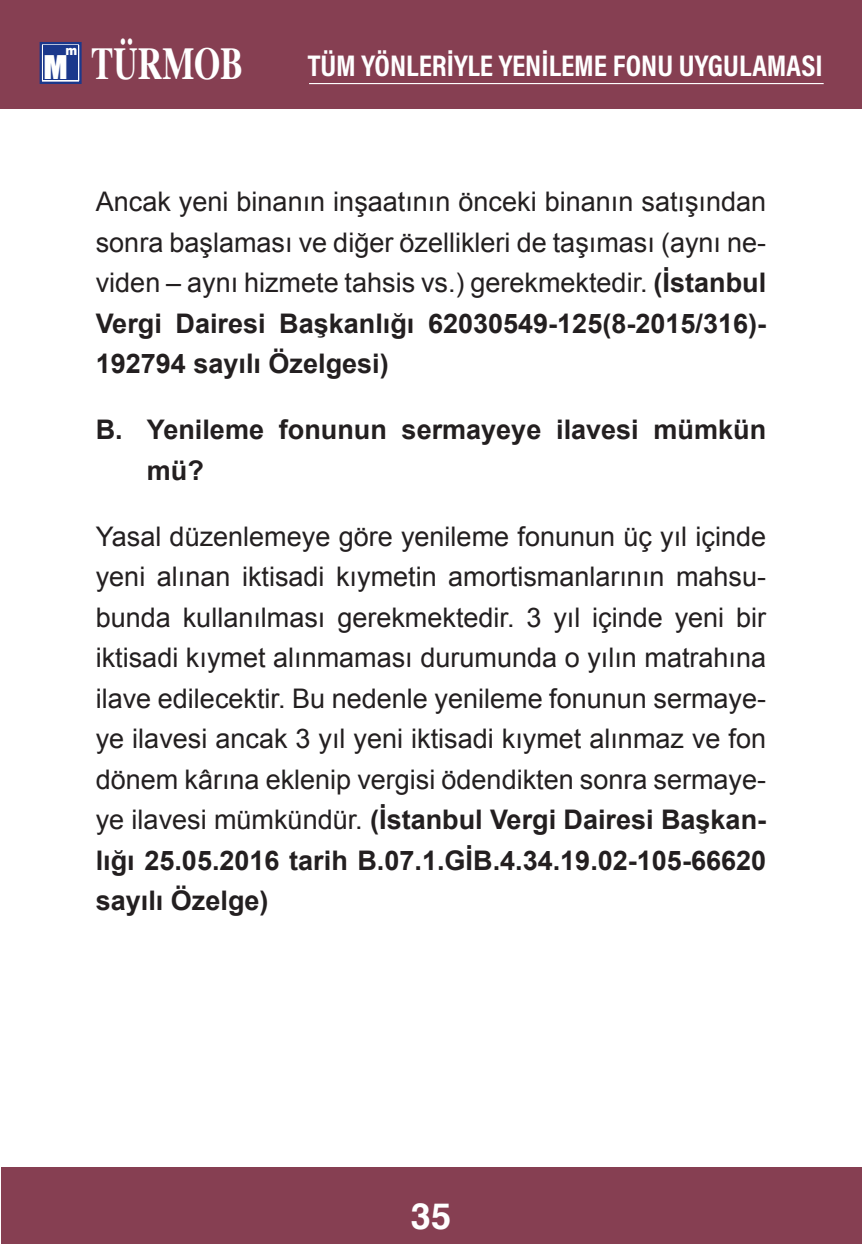
<style>
.page{position:relative;width:862px;height:1244px;background:#fff}
.page>*{position:absolute;margin:0;border:0;box-sizing:border-box;transform-origin:0 0}
.t1{font:700 45.68px "Times";color:#fff;scale:.74 1}
.t2{font:700 36px "Helvetica";color:#fff}
.t3{font:700 30.15px "Acumin Pro Cond";color:#fff}
.Sirkuler_Rap_metin{font:27px/40.5px "Arial";color:#231f20;text-align:justify}
.Sirkuler_Rap_metin-2{font:700 27px/40.5px "Arial";color:#231f20}
.t4{font:900 13.5px "Arial";color:#fff;scale:.88 1}
.s1{font-family:"Impact";font-weight:400;font-size:29.93px}
.s2{font-weight:700}
</style>
<div class="page">
<div style="left:2px;top:1167px;width:859px;height:77px;background:#863f52"></div>
<div style="left:0;top:0;width:861px;height:108px;background:#863f52"></div>
<svg style="left:40px;top:42px;width:42px;height:42px"></svg>
<div style="left:43px;top:46px;width:35px;height:34px;background:#1b388c"></div>
<hr style="left:309px;top:83px;width:514px;height:1px;background:#fff">
<h1 class="t1" style="left:43px;top:33px;width:271px"><span class="s1">M</span> TÜRMOB</h1>
<p class="t4" style="left:66px;top:40px;width:15px">m</p>
<p class="t3" style="left:307px;top:46px;width:516px">TÜM YÖNLERİYLE YENİLEME FONU UYGULAMASI</p>
<p class="Sirkuler_Rap_metin" style="left:96px;top:182px;width:671px">Ancak yeni binanın inşaatının önceki binanın satışından sonra başlaması ve diğer özellikleri de taşıması (aynı ne&shy;viden – aynı hizmete tahsis vs.) gerekmektedir. <span class="s2">(İstanbul Vergi Dairesi Başkanlığı 62030549-125(8-2015/316)- 192794 sayılı Özelgesi)</span></p>
<p class="Sirkuler_Rap_metin-2" style="left:147px;top:410px;width:620px;text-indent:-51px">B. Yenileme fonunun sermayeye ilavesi mümkün mü?</p>
<p class="Sirkuler_Rap_metin" style="left:96px;top:516px;width:671px">Yasal düzenlemeye göre yenileme fonunun üç yıl içinde yeni alınan iktisadi kıymetin amortismanlarının mahsu&shy;bunda kullanılması gerekmektedir. 3 yıl içinde yeni bir iktisadi kıymet alınmaması durumunda o yılın matrahına ilave edilecektir. Bu nedenle yenileme fonunun sermaye&shy;ye ilavesi ancak 3 yıl yeni iktisadi kıymet alınmaz ve fon dönem kârına eklenip vergisi ödendikten sonra sermaye&shy;ye ilavesi mümkündür. <span class="s2">(İstanbul Vergi Dairesi Başkan&shy;lığı 25.05.2016 tarih B.07.1.GİB.4.34.19.02-105-66620 sayılı Özelge)</span></p>
<h2 class="t2" style="left:410px;top:1187px;width:42px">35</h2>
</div>
